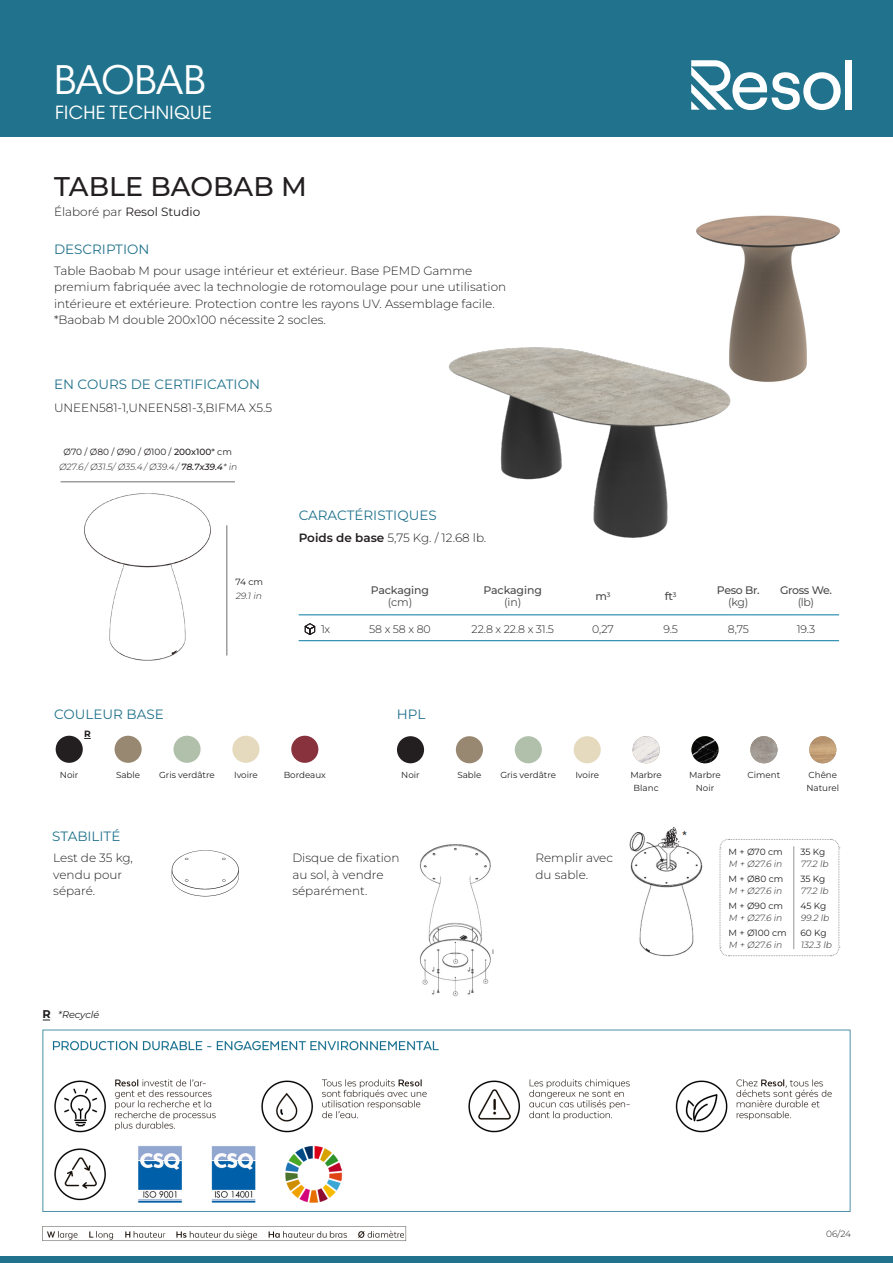
<style>
.page{position:relative;width:893px;height:1263px;background:#fff}
.page>*{position:absolute;margin:0;border:0;box-sizing:border-box;transform-origin:0 0}
.t1{font:39px "ITC Avant Garde Std";letter-spacing:-.03em;color:#fff}
.t2{font:500 27px "Montserrat";color:#231f20}
.t3{font:18px "ITC Avant Garde Std";letter-spacing:.02em;color:#fff}
.t4{font:13.5px "Montserrat";color:#21728c}
.t5{font:300 12px/16.5px "Montserrat";color:#231f20}
.t6{font:12px "Montserrat";color:#231f20}
.t7{font:700 11.25px "Montserrat";color:#231f20}
.t8{font:300 10.95px "Montserrat";letter-spacing:-.01em;color:#231f20}
.t9{font:500 10.95px "Montserrat";letter-spacing:-.02em;color:#4b4c4d}
.t10{font:10.95px "Montserrat";letter-spacing:-.02em;color:#4b4c4d}
.t11{font:italic 9.75px "Montserrat";letter-spacing:-.005em;color:#231f20}
.t12{font:700 9.15px "Montserrat";color:#231f20}
.ParaStyle07-Interlineado_12_3_pts__Aline{font:italic 300 9px "Montserrat";color:#231f20}
.ParaStyle07-Interlineado_12_3_pts__Aline-2{font:9px "Montserrat";color:#231f20}
.t13{font:300 9px "Montserrat";color:#231f20}
.t14{font:8.7px/13px "Montserrat";color:#231f20;text-align:center}
.s1{font-weight:300}
.s2{font-weight:500}
.s3{font-weight:600}
</style>
<div class="page">
<img style="left:42px;top:1019px;width:809px;height:222px">
<svg style="left:719px;top:839px;width:121px;height:117px"></svg>
<div style="left:0;top:1256px;width:893px;height:7px;background:#21728c"></div>
<div style="left:0;top:0;width:893px;height:136px;background:#21728c"></div>
<div style="left:845px;top:60px;width:7px;height:50px;background:#fff"></div>
<svg style="left:691px;top:60px;width:150px;height:50px"></svg>
<img style="left:696px;top:215px;width:144px;height:167px">
<img style="left:448px;top:304px;width:321px;height:234px">
<img style="left:84px;top:493px;width:127px;height:168px">
<img style="left:629px;top:826px;width:74px;height:131px">
<div style="left:56px;top:736px;width:27px;height:27px;background:#231f20;border-radius:50%"></div>
<div style="left:397px;top:736px;width:27px;height:27px;background:#231f20;border-radius:50%"></div>
<div style="left:115px;top:736px;width:27px;height:27px;background:#998871;border-radius:50%"></div>
<div style="left:456px;top:736px;width:27px;height:27px;background:#998871;border-radius:50%"></div>
<div style="left:173px;top:736px;width:28px;height:27px;background:#b1c0ab;border-radius:50%"></div>
<div style="left:515px;top:736px;width:27px;height:27px;background:#b1c0ab;border-radius:50%"></div>
<div style="left:232px;top:736px;width:27px;height:27px;background:#e6dabe;border-radius:50%"></div>
<div style="left:574px;top:736px;width:27px;height:27px;background:#e6dabe;border-radius:50%"></div>
<div style="left:291px;top:736px;width:27px;height:27px;background:#88323e;border-radius:50%"></div>
<img style="left:633px;top:736px;width:27px;height:27px;border-radius:14px">
<img style="left:691px;top:736px;width:28px;height:27px;border-radius:14px">
<img style="left:750px;top:736px;width:27px;height:27px;border-radius:14px">
<img style="left:809px;top:736px;width:27px;height:27px;border-radius:14px">
<hr style="left:227px;top:525px;width:1px;height:130px;background:#6c6d70">
<hr style="left:61px;top:482px;width:174px;height:1px;background:#6c6d70">
<svg style="left:305px;top:623px;width:10px;height:12px"></svg>
<hr style="left:299px;top:640px;width:540px;height:1px;background:#037aa1">
<hr style="left:299px;top:615px;width:540px;height:1px;background:#037aa1">
<hr style="left:793px;top:846px;width:1px;height:103px;background:#939598">
<img style="left:419px;top:844px;width:75px;height:153px">
<img style="left:171px;top:850px;width:68px;height:47px">
<p class="t1" style="left:54px;top:57px;width:154px">BAOBAB</p>
<p class="t3" style="left:55px;top:101px;width:158px">FICHE TECHNIQUE</p>
<p class="t2" style="left:54px;top:169px;width:254px">TABLE BAOBAB M</p>
<p class="t6" style="left:54px;top:204px;width:148px"><span class="s1">Élaboré par</span> Resol Studio</p>
<p class="t4" style="left:54px;top:240px;width:97px">DESCRIPTION</p>
<p class="t5" style="left:54px;top:262px;width:454px">Table Baobab M pour usage intérieur et extérieur. Base PEMD Gamme premium fabriquée avec la technologie de rotomoulage pour une utilisation intérieure et extérieure. Protection contre les rayons UV. Assemblage facile.</p>
<p class="t5" style="left:54px;top:312px;width:273px">*Baobab M double 200x100 nécessite 2 socles.</p>
<p class="t4" style="left:54px;top:375px;width:207px">EN COURS DE CERTIFICATION</p>
<p class="t5" style="left:54px;top:399px;width:220px">UNEEN581-1,UNEEN581-3,BIFMA X5.5</p>
<p class="ParaStyle07-Interlineado_12_3_pts__Aline-2" style="left:64px;top:446px;width:170px">Ø70 / Ø80 / Ø90 / Ø100 / <span class="s2">200x100</span>* cm</p>
<p class="ParaStyle07-Interlineado_12_3_pts__Aline" style="left:59px;top:461px;width:182px">Ø27.6 / Ø31.5/ Ø35.4 / Ø39.4 / <span class="s2">78.7x39.4</span>*in</p>
<p class="ParaStyle07-Interlineado_12_3_pts__Aline-2" style="left:236px;top:576px;width:29px">74 cm</p>
<p class="ParaStyle07-Interlineado_12_3_pts__Aline" style="left:236px;top:589px;width:30px">29.1in</p>
<p class="t4" style="left:299px;top:506px;width:139px">CARACTÉRISTIQUES</p>
<p class="t5" style="left:299px;top:529px;width:189px"><span class="s3">Poids de base</span> 5,75 Kg. / 12.68 lb.</p>
<p class="t9" style="left:371px;top:583px;width:60px">Packaging</p>
<p class="t10" style="left:388px;top:595px;width:26px">(cm)</p>
<p class="t9" style="left:484px;top:583px;width:60px">Packaging</p>
<p class="t10" style="left:504px;top:595px;width:19px">(in)</p>
<p class="t9" style="left:595px;top:589px;width:17px">m<sup>3</sup></p>
<p class="t9" style="left:665px;top:589px;width:13px">ft<sup>3</sup></p>
<p class="t9" style="left:717px;top:583px;width:44px">Peso Br.</p>
<p class="t10" style="left:728px;top:595px;width:22px">(kg)</p>
<p class="t9" style="left:780px;top:583px;width:53px">Gross We.</p>
<p class="t10" style="left:798px;top:595px;width:18px">(lb)</p>
<p class="t8" style="left:321px;top:622px;width:11px">1x</p>
<p class="t8" style="left:369px;top:622px;width:63px">58 x 58 x 80</p>
<p class="t8" style="left:472px;top:622px;width:84px">22.8 x 22.8 x 31.5</p>
<p class="t8" style="left:592px;top:622px;width:23px">0,27</p>
<p class="t8" style="left:663px;top:622px;width:16px">9.5</p>
<p class="t8" style="left:728px;top:622px;width:23px">8,75</p>
<p class="t8" style="left:797px;top:622px;width:20px">19.3</p>
<p class="t4" style="left:54px;top:705px;width:111px">COULEUR BASE</p>
<p class="t4" style="left:397px;top:705px;width:30px">HPL</p>
<p class="t12" style="left:84px;top:727px;width:8px">R</p>
<p class="t14" style="left:60px;top:768px;width:20px">Noir</p>
<p class="t14" style="left:116px;top:768px;width:26px">Sable</p>
<p class="t14" style="left:159px;top:768px;width:57px">Gris verdâtre</p>
<p class="t14" style="left:234px;top:768px;width:25px">Ivoire</p>
<p class="t14" style="left:284px;top:768px;width:44px">Bordeaux</p>
<p class="t14" style="left:401px;top:768px;width:20px">Noir</p>
<p class="t14" style="left:457px;top:768px;width:26px">Sable</p>
<p class="t14" style="left:500px;top:768px;width:57px">Gris verdâtre</p>
<p class="t14" style="left:575px;top:768px;width:25px">Ivoire</p>
<p class="t14" style="left:630px;top:768px;width:33px">Marbre<br>Blanc</p>
<p class="t14" style="left:689px;top:768px;width:33px">Marbre<br>Noir</p>
<p class="t14" style="left:748px;top:768px;width:34px">Ciment</p>
<p class="t14" style="left:808px;top:768px;width:30px">Chêne</p>
<p class="t14" style="left:806px;top:781px;width:34px">Naturel</p>
<p class="t4" style="left:52px;top:828px;width:70px">STABILITÉ</p>
<p class="t5" style="left:53px;top:849px;width:81px">Lest de 35 kg,</p>
<p class="t5" style="left:53px;top:866px;width:70px">vendu pour</p>
<p class="t5" style="left:53px;top:882px;width:44px">séparé.</p>
<p class="t7" style="left:42px;top:1006px;width:10px">R</p>
<p class="t11" style="left:58px;top:1008px;width:43px">*Recyclé</p>
<p class="t5" style="left:292px;top:849px;width:109px">Disque de fixation</p>
<p class="t5" style="left:292px;top:866px;width:93px">au sol, à vendre</p>
<p class="t5" style="left:292px;top:882px;width:76px">séparément.</p>
<p class="t5" style="left:535px;top:849px;width:79px">Remplir avec</p>
<p class="t5" style="left:535px;top:866px;width:54px">du sable.</p>
<p class="ParaStyle07-Interlineado_12_3_pts__Aline-2" style="left:729px;top:846px;width:56px">M + Ø70 cm</p>
<p class="ParaStyle07-Interlineado_12_3_pts__Aline" style="left:729px;top:858px;width:57px">M + Ø27.6 in</p>
<p class="ParaStyle07-Interlineado_12_3_pts__Aline-2" style="left:729px;top:873px;width:56px">M + Ø80 cm</p>
<p class="ParaStyle07-Interlineado_12_3_pts__Aline" style="left:729px;top:885px;width:57px">M + Ø27.6 in</p>
<p class="ParaStyle07-Interlineado_12_3_pts__Aline-2" style="left:729px;top:900px;width:56px">M + Ø90 cm</p>
<p class="ParaStyle07-Interlineado_12_3_pts__Aline" style="left:729px;top:912px;width:57px">M + Ø27.6 in</p>
<p class="ParaStyle07-Interlineado_12_3_pts__Aline-2" style="left:729px;top:927px;width:60px">M + Ø100 cm</p>
<p class="ParaStyle07-Interlineado_12_3_pts__Aline" style="left:729px;top:939px;width:57px">M + Ø27.6 in</p>
<p class="ParaStyle07-Interlineado_12_3_pts__Aline-2" style="left:800px;top:846px;width:26px">35 Kg</p>
<p class="ParaStyle07-Interlineado_12_3_pts__Aline" style="left:800px;top:858px;width:31px">77.2 lb</p>
<p class="ParaStyle07-Interlineado_12_3_pts__Aline-2" style="left:800px;top:873px;width:26px">35 Kg</p>
<p class="ParaStyle07-Interlineado_12_3_pts__Aline" style="left:800px;top:885px;width:31px">77.2 lb</p>
<p class="ParaStyle07-Interlineado_12_3_pts__Aline-2" style="left:800px;top:900px;width:27px">45 Kg</p>
<p class="ParaStyle07-Interlineado_12_3_pts__Aline" style="left:800px;top:912px;width:32px">99.2 lb</p>
<p class="ParaStyle07-Interlineado_12_3_pts__Aline-2" style="left:800px;top:927px;width:28px">60 Kg</p>
<p class="ParaStyle07-Interlineado_12_3_pts__Aline" style="left:800px;top:939px;width:34px">132.3 lb</p>
<p class="t13" style="left:826px;top:1228px;width:27px">06/24</p>
</div>
